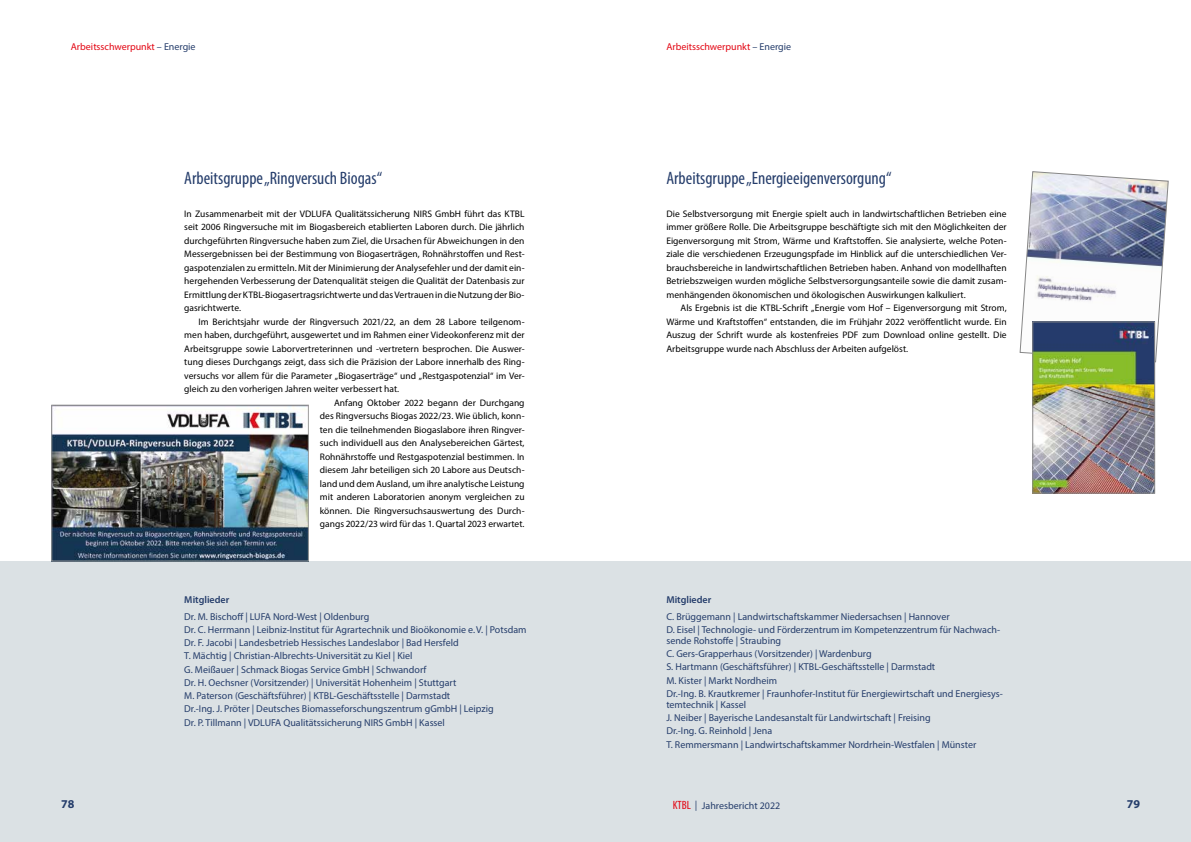
<style>
.page{position:relative;width:1191px;height:842px;background:#fff}
.page>*{position:absolute;margin:0;border:0;box-sizing:border-box;transform-origin:0 0}
.t1{font:condensed 18px "Myriad Pro";color:#253d6b}
.t2{font:700 12px "Myriad Pro";color:#253d6b}
.t3{font:10px/13.3px "Myriad Pro";color:#253d6b}
.t4{font:10px "Myriad Pro";color:#e30613}
.t5{font:600 10px "Myriad Pro";color:#253d6b}
.t6{font:9.5px/13.5px "Myriad Pro";letter-spacing:.005em;color:#000;text-align:justify}
.s1{color:#253d6b}
.s2{font-stretch:condensed;font-size:12px;color:#e30613}
.s3{font-family:"Rotis Sans Serif Pro"}
</style>
<div class="page">
<div style="left:0;top:561px;width:595px;height:281px;background:#dbe1e4"></div>
<img style="left:54px;top:407px;width:252px;height:152px">
<div style="left:52px;top:405px;width:256px;height:156px;border:1px solid #9d9d9c"></div>
<div style="left:594px;top:561px;width:597px;height:281px;background:#dbe1e4"></div>
<svg style="left:1019px;top:171px;width:149px;height:191px"></svg>
<img style="left:1034px;top:324px;width:118px;height:167px">
<div style="left:1032px;top:322px;width:122px;height:171px;border:1px solid #878787"></div>
<p class="t4" style="left:71px;top:40px;width:126px">Arbeitsschwerpunkt <span class="s1">– Energie</span></p>
<p class="t4" style="left:666px;top:40px;width:126px">Arbeitsschwerpunkt <span class="s1">– Energie</span></p>
<h1 class="t1" style="left:184px;top:167px;width:199px">Arbeitsgruppe „Ringversuch Biogas“</h1>
<p class="t6" style="left:184px;top:207px;width:342px">In Zusammenarbeit mit der VDLUFA Qualitätssicherung NIRS GmbH führt das KTBL seit 2006 Ringversuche mit im Biogasbereich etablierten Laboren durch. Die jährlich durchgeführten Ringversuche haben zum Ziel, die Ursachen für Abweichungen in den Messergebnissen bei der Bestimmung von Biogaserträgen, Rohnährstoffen und Rest&shy;gaspotenzialen zu ermitteln. Mit der Minimierung der Analysefehler und der damit ein&shy;hergehenden Verbesserung der Datenqualität steigen die Qualität der Datenbasis zur Ermittlung der KTBL-Biogasertragsrichtwerte und das Vertrauen in die Nutzung der Bio&shy;gasrichtwerte.</p>
<p class="t6" style="left:198px;top:315px;width:327px">Im Berichtsjahr wurde der Ringversuch 2021/22, an dem 28 Labore teilgenom-</p>
<p class="t6" style="left:184px;top:328px;width:342px">men haben, durchgeführt, ausgewertet und im Rahmen einer Videokonferenz mit der</p>
<p class="t6" style="left:184px;top:342px;width:342px">Arbeitsgruppe sowie Laborvertreterinnen und -vertretern besprochen. Die Auswer-</p>
<p class="t6" style="left:184px;top:355px;width:342px">tung dieses Durchgangs zeigt, dass sich die Präzision der Labore innerhalb des Ring-</p>
<p class="t6" style="left:184px;top:369px;width:342px">versuchs vor allem für die Parameter „Biogaserträge“ und „Restgaspotenzial“ im Ver-</p>
<p class="t6" style="left:184px;top:382px;width:216px">gleich zu den vorherigen Jahren weiter verbessert hat.</p>
<p class="t6" style="left:334px;top:396px;width:192px">Anfang Oktober 2022 begann der Durchgang</p>
<p class="t6" style="left:320px;top:409px;width:206px">des Ringversuchs Biogas 2022/23. Wie üblich, konn-</p>
<p class="t6" style="left:320px;top:423px;width:206px">ten die teilnehmenden Biogaslabore ihren Ringver-</p>
<p class="t6" style="left:320px;top:436px;width:206px">such individuell aus den Analysebereichen Gärtest,</p>
<p class="t6" style="left:320px;top:450px;width:206px">Rohnährstoffe und Restgaspotenzial bestimmen. In</p>
<p class="t6" style="left:320px;top:463px;width:206px">diesem Jahr beteiligen sich 20 Labore aus Deutsch-</p>
<p class="t6" style="left:320px;top:477px;width:206px">land und dem Ausland, um ihre analytische Leistung</p>
<p class="t6" style="left:320px;top:490px;width:206px">mit anderen Laboratorien anonym vergleichen zu</p>
<p class="t6" style="left:320px;top:504px;width:206px">können. Die Ringversuchsauswertung des Durch-</p>
<p class="t6" style="left:320px;top:517px;width:206px">gangs 2022/23 wird für das 1. Quartal 2023 erwartet.</p>
<p class="t5" style="left:184px;top:593px;width:46px">Mitglieder</p>
<p class="t3" style="left:184px;top:609px;width:344px">Dr. M. Bischoff | LUFA Nord-West | Oldenburg<br>Dr. C. Herrmann | Leibniz-Institut für Agrartechnik und Bioökonomie e.V. | Potsdam Dr. F. Jacobi | Landesbetrieb Hessisches Landeslabor | Bad Hersfeld<br>T. Mächtig | Christian-Albrechts-Universität zu Kiel | Kiel<br>G. Meißauer | Schmack Biogas Service GmbH | Schwandorf<br>Dr. H. Oechsner (Vorsitzender) | Universität Hohenheim | Stuttgart<br>M. Paterson (Geschäftsführer) | KTBL-Geschäftsstelle | Darmstadt<br>Dr.-Ing. J. Pröter | Deutsches Biomasseforschungszentrum gGmbH | Leipzig<br>Dr. P. Tillmann | VDLUFA Qualitätssicherung NIRS GmbH | Kassel</p>
<h1 class="t1" style="left:666px;top:167px;width:227px">Arbeitsgruppe „Energieeigenversorgung“</h1>
<p class="t6" style="left:666px;top:207px;width:342px">Die Selbstversorgung mit Energie spielt auch in landwirtschaftlichen Betrieben eine immer größere Rolle. Die Arbeitsgruppe beschäftigte sich mit den Möglichkeiten der Eigenversorgung mit Strom, Wärme und Kraftstoffen. Sie analysierte, welche Poten&shy;ziale die verschiedenen Erzeugungspfade im Hinblick auf die unterschiedlichen Ver&shy;brauchsbereiche in landwirtschaftlichen Betrieben haben. Anhand von modellhaften Betriebszweigen wurden mögliche Selbstversorgungsanteile sowie die damit zusam&shy;menhängenden ökonomischen und ökologischen Auswirkungen kalkuliert.</p>
<p class="t6" style="left:666px;top:301px;width:342px;text-indent:14px">Als Ergebnis ist die KTBL-Schrift „Energie vom Hof – Eigenversorgung mit Strom, Wärme und Kraftstoffen“ entstanden, die im Frühjahr 2022 veröffentlicht wurde. Ein Auszug der Schrift wurde als kostenfreies PDF zum Download online gestellt. Die Arbeitsgruppe wurde nach Abschluss der Arbeiten aufgelöst.</p>
<p class="t5" style="left:666px;top:593px;width:46px">Mitglieder</p>
<p class="t3" style="left:666px;top:609px;width:335px">C. Brüggemann | Landwirtschaftskammer Niedersachsen | Hannover<br>D. Eisel | Technologie- und Förderzentrum im Kompetenzzentrum für Nachwach-</p>
<p class="t3" style="left:666px;top:634px;width:338px">sende Rohstoffe | Straubing<br>C. Gers-Grapperhaus (Vorsitzender) | Wardenburg<br>S. Hartmann (Geschäftsführer) | KTBL-Geschäftsstelle | Darmstadt<br>M. Kister | Markt Nordheim<br>Dr.-Ing. B. Krautkremer | Fraunhofer-Institut für Energiewirtschaft und Energiesys-</p>
<p class="t3" style="left:666px;top:698px;width:311px">temtechnik | Kassel<br>J. Neiber | Bayerische Landesanstalt für Landwirtschaft | Freising<br>Dr.-Ing. G. Reinhold | Jena<br>T. Remmersmann | Landwirtschaftskammer Nordrhein-Westfalen | Münster</p>
<p class="t2" style="left:61px;top:796px;width:15px">78</p>
<p class="t3" style="left:673px;top:799px;width:109px"><span class="s2">KTBL</span> <span class="s3">|</span> Jahresbericht 2022</p>
<p class="t2" style="left:1126px;top:796px;width:15px">79</p>
</div>
